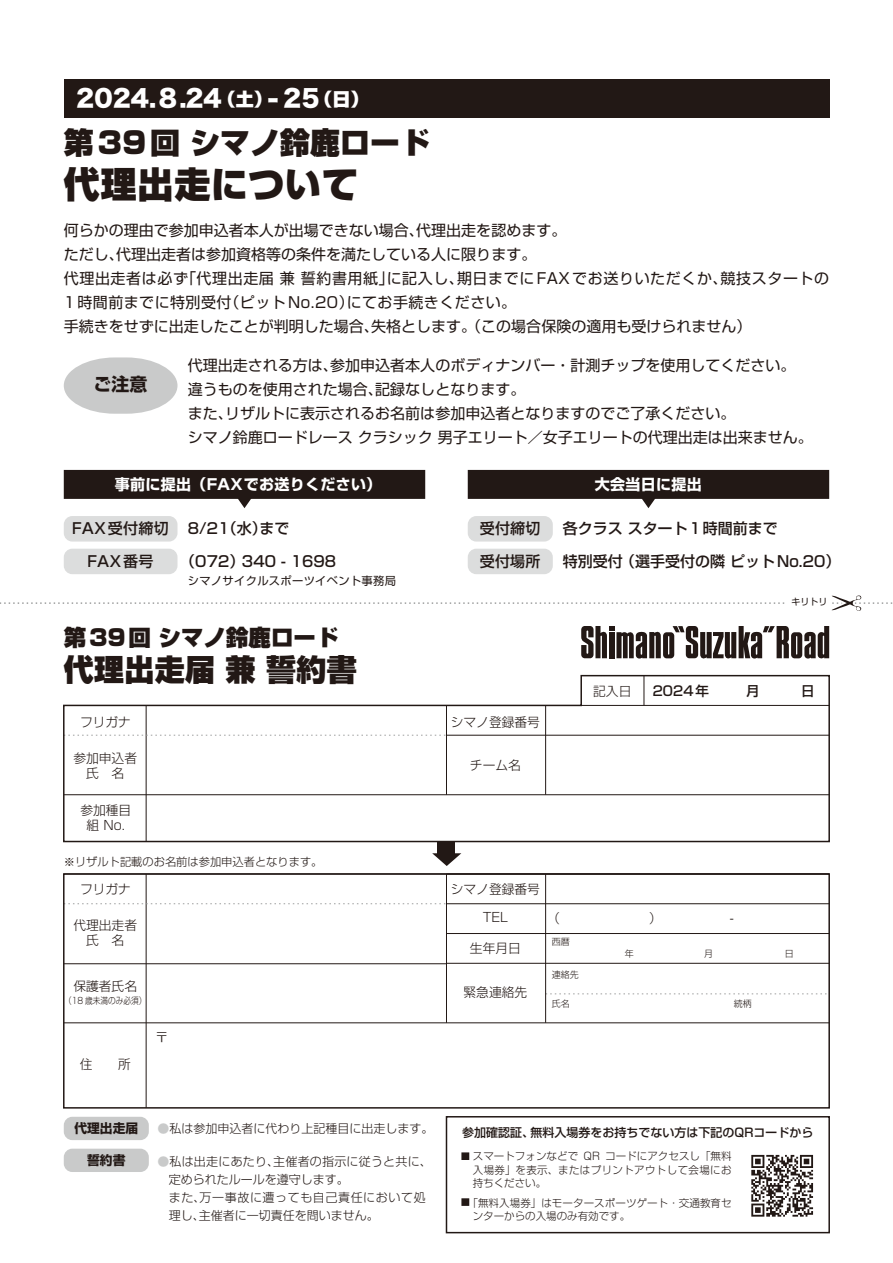
<style>
.page{position:relative;width:893px;height:1263px;background:#fff}
.page>*{position:absolute;margin:0;border:0;box-sizing:border-box;transform-origin:0 0}
.t1{font:900 36px "Shin Go";letter-spacing:.025em;color:#221815}
.t2{font:900 30px "Shin Go";letter-spacing:.005em;color:#221815}
.t3{font:23.7px "Hira Kaku Std N W8";color:#fff}
.t4{font:900 22.5px "Shin Go";color:#221815}
.t5{font:900 18px "Shin Go";color:#fff}
.t6{font:700 18px "Shin Go";color:#221815}
.t7{font:15px/24px "Shin Go";color:#221815}
.t8{font:500 15px "Shin Go";color:#221815}
.t9{font:700 15px "Shin Go";letter-spacing:.02em;color:#fff}
.t10{font:500 15px "Shin Go";letter-spacing:.02em;color:#221815}
.t11{font:500 13.5px "Shin Go";color:#221815}
.t12{font:300 12.75px/15px "Shin Go";color:#221815;text-align:center}
.t13{font:700 12.75px "Shin Go";color:#221815}
.t14{font:300 12.75px "Shin Go";color:#221815;scale:1.2 1}
.t15{font:300 12px/18px "Shin Go";letter-spacing:.02em;color:#221815}
.t16{font:500 12px "Shin Go";color:#221815}
.t17{font:300 12px "Shin Go";color:#221815}
.t18{font:300 11.25px "Shin Go";color:#221815}
.t19{font:11.25px "Shin Go";letter-spacing:.03em;color:#221815}
.t20{font:300 10.5px/13.5px "Shin Go";letter-spacing:.01em;color:#221815;text-align:justify}
.t21{font:300 9px "Shin Go";color:#221815}
.t22{font:300 9px "Shin Go";color:#221815;scale:.85 1}
.t23{font:9px "Shin Go";color:#221815}
.s1{color:#c9caca}
</style>
<div class="page">
<svg style="left:64px;top:357px;width:113px;height:57px"></svg>
<svg style="left:432px;top:853px;width:29px;height:13px"></svg>
<div style="left:438px;top:841px;width:17px;height:16px;background:#221815"></div>
<svg style="left:546px;top:993px;width:281px;height:1px"></svg>
<div style="left:64px;top:79px;width:765px;height:39px;background:#221815"></div>
<div style="left:64px;top:516px;width:113px;height:25px;background:#dcdddd;border-radius:9px"></div>
<div style="left:64px;top:549px;width:113px;height:25px;background:#dcdddd;border-radius:9px"></div>
<hr style="left:446px;top:933px;width:383px;height:1px;background:#221815">
<hr style="left:446px;top:903px;width:383px;height:1px;background:#221815">
<hr style="left:446px;top:874px;width:1px;height:149px;background:#221815">
<hr style="left:146px;top:874px;width:1px;height:234px;background:#221815">
<svg style="left:68px;top:903px;width:378px;height:1px"></svg>
<hr style="left:545px;top:874px;width:1px;height:149px;background:#221815">
<hr style="left:64px;top:963px;width:382px;height:1px;background:#221815">
<div style="left:468px;top:516px;width:85px;height:25px;background:#dcdddd;border-radius:9px"></div>
<div style="left:468px;top:549px;width:85px;height:25px;background:#dcdddd;border-radius:9px"></div>
<svg style="left:238px;top:499px;width:13px;height:9px"></svg>
<div style="left:64px;top:470px;width:361px;height:29px;background:#221815"></div>
<svg style="left:642px;top:499px;width:13px;height:9px"></svg>
<div style="left:468px;top:470px;width:361px;height:29px;background:#221815"></div>
<svg style="left:63px;top:674px;width:767px;height:169px"></svg>
<hr style="left:64px;top:794px;width:765px;height:1px;background:#221815">
<div style="left:64px;top:1117px;width:85px;height:23px;background:#c9caca;border-radius:9px"></div>
<div style="left:64px;top:1149px;width:85px;height:23px;background:#c9caca;border-radius:9px"></div>
<hr style="left:581px;top:705px;width:248px;height:1px;background:#221815">
<div style="left:63px;top:873px;width:767px;height:235px;border:2px solid #221815"></div>
<hr style="left:64px;top:1022px;width:765px;height:1px;background:#221815">
<hr style="left:446px;top:963px;width:383px;height:1px;background:#221815">
<svg style="left:0;top:595px;width:893px;height:64px"></svg>
<svg style="left:644px;top:676px;width:1px;height:29px"></svg>
<div style="left:446px;top:1116px;width:384px;height:117px;border:2px solid #221815"></div>
<svg style="left:461px;top:1152px;width:8px;height:8px"></svg>
<svg style="left:461px;top:1198px;width:8px;height:8px"></svg>
<svg style="left:751px;top:1155px;width:62px;height:61px"></svg>
<h3 class="t3" style="left:76px;top:85px;width:147px">2024.8.24</h3>
<h3 class="t3" style="left:267px;top:85px;width:54px">-25</h3>
<h2 class="t2" style="left:64px;top:122px;width:368px">第39回 シマノ鈴鹿ロード</h2>
<h1 class="t1" style="left:64px;top:160px;width:296px">代理出走について</h1>
<p class="t5" style="left:218px;top:87px;width:55px">（土）</p>
<p class="t5" style="left:314px;top:87px;width:55px">（日）</p>
<p class="t7" style="left:64px;top:217px;width:767px">何らかの理由で参加申込者本人が出場できない場合、代理出走を認めます。<br>ただし、代理出走者は参加資格等の条件を満たしている人に限ります。<br>代理出走者は必ず「代理出走届 兼 誓約書用紙」に記入し、期日までにFAXでお送りいただくか、競技スタートの1時間前までに特別受付（ピットNo.20）にてお手続きください。<br>手続きをせずに出走したことが判明した場合、失格とします。（この場合保険の適用も受けられません）</p>
<p class="t6" style="left:94px;top:372px;width:55px">ご注意</p>
<p class="t7" style="left:188px;top:352px;width:626px">代理出走される方は、参加申込者本人のボディナンバー・計測チップを使用してください。違うものを使用された場合、記録なしとなります。　<br>また、リザルトに表示されるお名前は参加申込者となりますのでご了承ください。<br>シマノ鈴鹿ロードレース クラシック 男子エリート／女子エリートの代理出走は出来ません。</p>
<p class="t9" style="left:115px;top:474px;width:268px">事前に提出（FAXでお送りください）</p>
<p class="t9" style="left:595px;top:474px;width:108px">大会当日に提出</p>
<p class="t10" style="left:72px;top:518px;width:98px">FAX受付締切</p>
<p class="t8" style="left:87px;top:551px;width:68px">FAX番号</p>
<p class="t8" style="left:188px;top:518px;width:118px">8/21（水）まで　</p>
<p class="t8" style="left:180px;top:551px;width:157px">（072）340 - 1698</p>
<p class="t19" style="left:188px;top:573px;width:210px">シマノサイクルスポーツイベント事務局</p>
<h3 class="t4" style="left:64px;top:622px;width:276px">第39回 シマノ鈴鹿ロード</h3>
<h2 class="t2" style="left:64px;top:649px;width:294px">代理出走届 兼 誓約書</h2>
<p class="t12" style="left:80px;top:714px;width:52px">フリガナ</p>
<p class="t12" style="left:73px;top:750px;width:65px">参加申込者氏　名</p>
<p class="t12" style="left:80px;top:802px;width:52px">参加種目組 No.</p>
<p class="t18" style="left:64px;top:854px;width:260px">※リザルト記載のお名前は参加申込者となります。</p>
<p class="t12" style="left:80px;top:881px;width:52px">フリガナ</p>
<p class="t12" style="left:73px;top:917px;width:65px">代理出走者氏　名</p>
<p class="t12" style="left:73px;top:978px;width:65px">保護者氏名</p>
<p class="t22" style="left:64px;top:995px;width:98px">（18 歳未満のみ必須）</p>
<p class="t12" style="left:80px;top:1056px;width:52px">住　　所</p>
<p class="t14" style="left:154px;top:1029px;width:14px">〒</p>
<p class="t13" style="left:74px;top:1120px;width:65px">代理出走届</p>
<p class="t13" style="left:87px;top:1152px;width:40px">誓約書</p>
<p class="t17" style="left:158px;top:1121px;width:277px"><span class="s1">●</span>私は参加申込者に代わり上記種目に出走します。</p>
<p class="t15" style="left:169px;top:1152px;width:264px;text-indent:-11px"><span class="s1">●</span>私は出走にあたり、主催者の指示に従うと共に、定められたルールを遵守します。<br>また、万一事故に遭っても自己責任において処理し、主催者に一切責任を問いません。</p>
<p class="t8" style="left:480px;top:518px;width:62px">受付締切</p>
<p class="t8" style="left:480px;top:551px;width:62px">受付場所</p>
<p class="t8" style="left:563px;top:518px;width:217px">各クラス スタート1時間前まで</p>
<p class="t8" style="left:563px;top:551px;width:279px">特別受付 （選手受付の隣 ピットNo.20）</p>
<p class="t23" style="left:791px;top:596px;width:37px">キリトリ</p>
<p class="t12" style="left:451px;top:714px;width:91px">シマノ登録番号</p>
<p class="t12" style="left:470px;top:757px;width:52px">チーム名</p>
<p class="t12" style="left:593px;top:683px;width:40px">記入日</p>
<p class="t11" style="left:653px;top:682px;width:58px">2024年</p>
<p class="t11" style="left:746px;top:682px;width:15px">月</p>
<p class="t11" style="left:801px;top:682px;width:15px">日</p>
<p class="t12" style="left:451px;top:881px;width:91px">シマノ登録番号</p>
<p class="t12" style="left:483px;top:909px;width:27px">TEL</p>
<p class="t12" style="left:470px;top:940px;width:52px">生年月日</p>
<p class="t12" style="left:464px;top:984px;width:65px">緊急連絡先</p>
<p class="t21" style="left:552px;top:935px;width:19px">西暦</p>
<p class="t12" style="left:730px;top:910px;width:6px">-</p>
<p class="t21" style="left:625px;top:948px;width:10px">年</p>
<p class="t21" style="left:704px;top:948px;width:10px">月</p>
<p class="t21" style="left:785px;top:948px;width:10px">日</p>
<p class="t21" style="left:552px;top:969px;width:28px">連絡先</p>
<p class="t21" style="left:552px;top:997px;width:19px">氏名</p>
<p class="t21" style="left:734px;top:997px;width:19px">続柄</p>
<p class="t16" style="left:462px;top:1124px;width:353px">参加確認証、無料入場券をお持ちでない方は下記のQRコードから</p>
<p class="t20" style="left:473px;top:1149px;width:260px">スマートフォンなどで QR コードにアクセスし「無料入場券」を表示、またはプリントアウトして会場にお持ちください。</p>
<p class="t20" style="left:473px;top:1196px;width:260px;text-indent:-5px">「無料入場券」はモータースポーツゲート・交通教育センターからの入場のみ有効です。</p>
</div>
